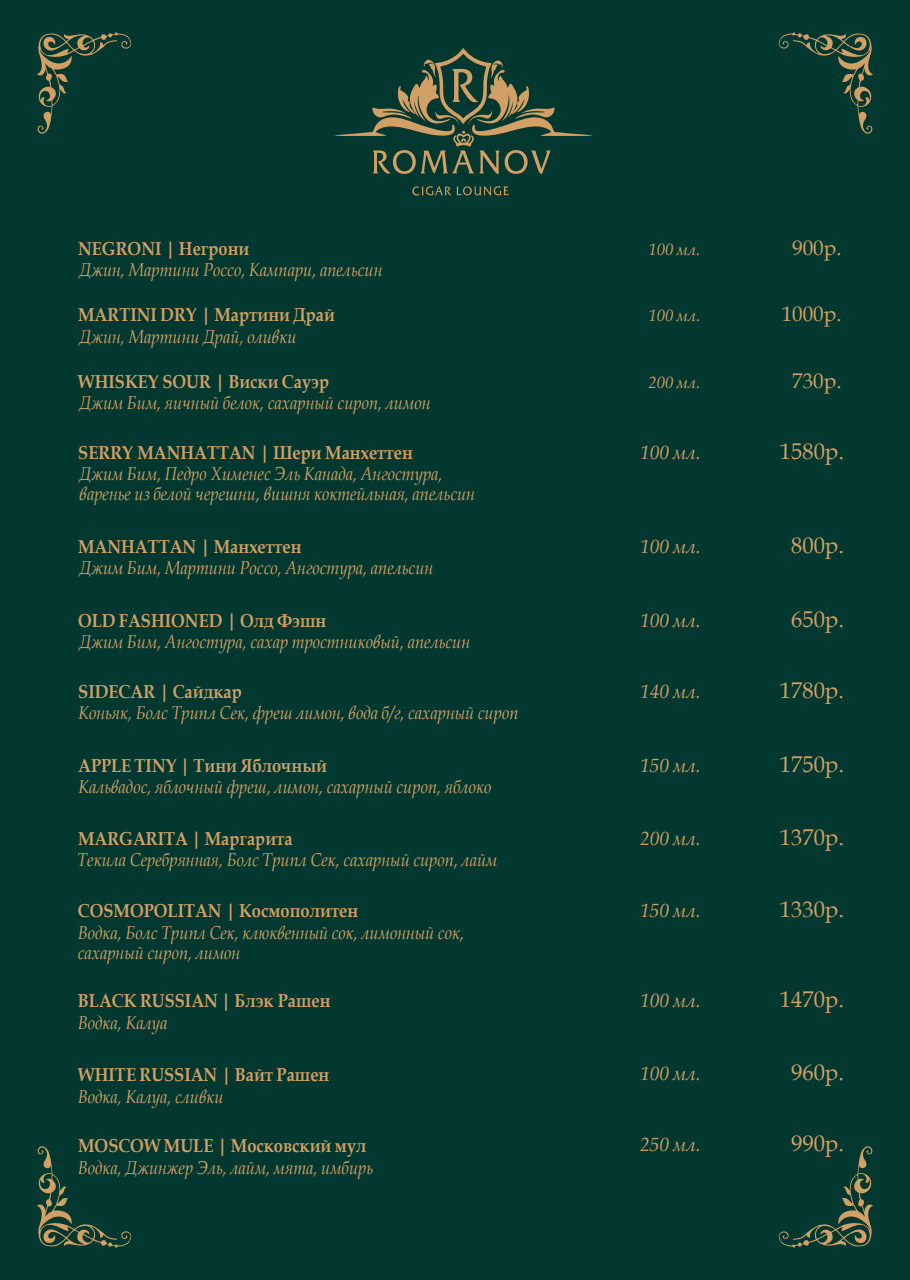
<style>
.page{position:relative;width:910px;height:1280px;background:#02382f}
.page>*{position:absolute;margin:0;border:0;box-sizing:border-box;transform-origin:0 0}
.t1{font:22.8px "Book Antiqua";color:#d29f65}
.t2{font:21.3px "Book Antiqua";color:#d29f65}
.t3{font:italic 19.5px "Book Antiqua";color:#d29f65}
.t4{font:italic 18.75px/19.8px "Book Antiqua";color:#d29f65;scale:.88 1}
.t5{font:700 18.75px "Book Antiqua";color:#d29f65;scale:.88 1}
.t6{font:italic 16.65px "Book Antiqua";color:#d29f65}
</style>
<div class="page">
<svg style="left:778px;top:1146px;width:95px;height:102px"></svg>
<svg style="left:37px;top:1146px;width:95px;height:102px"></svg>
<svg style="left:778px;top:32px;width:95px;height:102px"></svg>
<svg style="left:37px;top:32px;width:95px;height:102px"></svg>
<svg style="left:412px;top:186px;width:97px;height:10px"></svg>
<svg style="left:334px;top:48px;width:259px;height:126px"></svg>
<p class="t5" style="left:78px;top:236px;width:196px">NEGRONI | Негрони</p>
<p class="t4" style="left:80px;top:260px;width:346px">Джин, Мартини Россо, Кампари, апельсин</p>
<p class="t5" style="left:78px;top:302px;width:294px">MARTINI DRY | Мартини Драй</p>
<p class="t4" style="left:80px;top:326px;width:248px">Джин, Мартини Драй, оливки</p>
<p class="t5" style="left:78px;top:369px;width:287px">WHISKEY SOUR | Виски Сауэр</p>
<p class="t4" style="left:80px;top:393px;width:400px">Джим Бим, яичный белок, сахарный сироп, лимон</p>
<p class="t5" style="left:78px;top:439px;width:382px">SERRY MANHATTAN | Шери Манхеттен</p>
<p class="t4" style="left:80px;top:463px;width:451px">Джим Бим, Педро Хименес Эль Канада, Ангостура, варенье из белой черешни, вишня коктейльная, апельсин</p>
<p class="t5" style="left:78px;top:533px;width:255px">MANHATTAN | Манхеттен</p>
<p class="t4" style="left:80px;top:557px;width:403px">Джим Бим, Мартини Россо, Ангостура, апельсин</p>
<p class="t5" style="left:78px;top:607px;width:284px">OLD FASHIONED | Олд Фэшн</p>
<p class="t4" style="left:80px;top:631px;width:445px">Джим Бим, Ангостура, сахар тростниковый, апельсин</p>
<p class="t5" style="left:78px;top:678px;width:187px">SIDECAR | Сайдкар</p>
<p class="t4" style="left:78px;top:702px;width:502px">Коньяк, Болс Трипл Сек, фреш лимон, вода б/г, сахарный сироп</p>
<p class="t5" style="left:78px;top:752px;width:284px">APPLE TINY | Тини Яблочный</p>
<p class="t4" style="left:78px;top:776px;width:471px">Кальвадос, яблочный фреш, лимон, сахарный сироп, яблоко</p>
<p class="t5" style="left:78px;top:825px;width:246px">MARGARITA | Маргарита</p>
<p class="t4" style="left:77px;top:849px;width:479px">Текила Серебрянная, Болс Трипл Сек, сахарный сироп, лайм</p>
<p class="t5" style="left:78px;top:898px;width:320px">COSMOPOLITAN | Космополитен</p>
<p class="t4" style="left:78px;top:922px;width:441px">Водка, Болс Трипл Сек, клюквенный сок, лимонный сок, сахарный сироп, лимон</p>
<p class="t5" style="left:78px;top:988px;width:289px">BLACK RUSSIAN | Блэк Рашен</p>
<p class="t4" style="left:78px;top:1012px;width:103px">Водка, Калуа</p>
<p class="t5" style="left:78px;top:1062px;width:287px">WHITE RUSSIAN | Вайт Рашен</p>
<p class="t4" style="left:78px;top:1086px;width:167px">Водка, Калуа, сливки</p>
<p class="t5" style="left:78px;top:1133px;width:329px">MOSCOW MULE | Московский мул</p>
<p class="t4" style="left:78px;top:1157px;width:337px">Водка, Джинжер Эль, лайм, мята, имбирь</p>
<p class="t6" style="left:649px;top:238px;width:53px">100 мл.</p>
<p class="t2" style="left:792px;top:233px;width:51px">900р.</p>
<p class="t6" style="left:649px;top:304px;width:53px">100 мл.</p>
<p class="t2" style="left:782px;top:299px;width:61px">1000р.</p>
<p class="t6" style="left:649px;top:370px;width:53px">200 мл.</p>
<p class="t2" style="left:792px;top:366px;width:51px">730р.</p>
<p class="t3" style="left:640px;top:438px;width:62px">100 мл.</p>
<p class="t1" style="left:780px;top:435px;width:66px">1580р.</p>
<p class="t3" style="left:640px;top:532px;width:62px">100 мл.</p>
<p class="t1" style="left:791px;top:529px;width:54px">800р.</p>
<p class="t3" style="left:640px;top:606px;width:62px">100 мл.</p>
<p class="t1" style="left:791px;top:603px;width:54px">650р.</p>
<p class="t3" style="left:640px;top:677px;width:62px">140 мл.</p>
<p class="t1" style="left:780px;top:674px;width:66px">1780р.</p>
<p class="t3" style="left:640px;top:751px;width:62px">150 мл.</p>
<p class="t1" style="left:780px;top:748px;width:66px">1750р.</p>
<p class="t3" style="left:640px;top:824px;width:62px">200 мл.</p>
<p class="t1" style="left:780px;top:821px;width:66px">1370р.</p>
<p class="t3" style="left:640px;top:897px;width:62px">150 мл.</p>
<p class="t1" style="left:780px;top:894px;width:66px">1330р.</p>
<p class="t3" style="left:640px;top:986px;width:62px">100 мл.</p>
<p class="t1" style="left:780px;top:983px;width:66px">1470р.</p>
<p class="t3" style="left:640px;top:1060px;width:62px">100 мл.</p>
<p class="t1" style="left:791px;top:1057px;width:54px">960р.</p>
<p class="t3" style="left:640px;top:1131px;width:62px">250 мл.</p>
<p class="t1" style="left:791px;top:1128px;width:54px">990р.</p>
</div>
